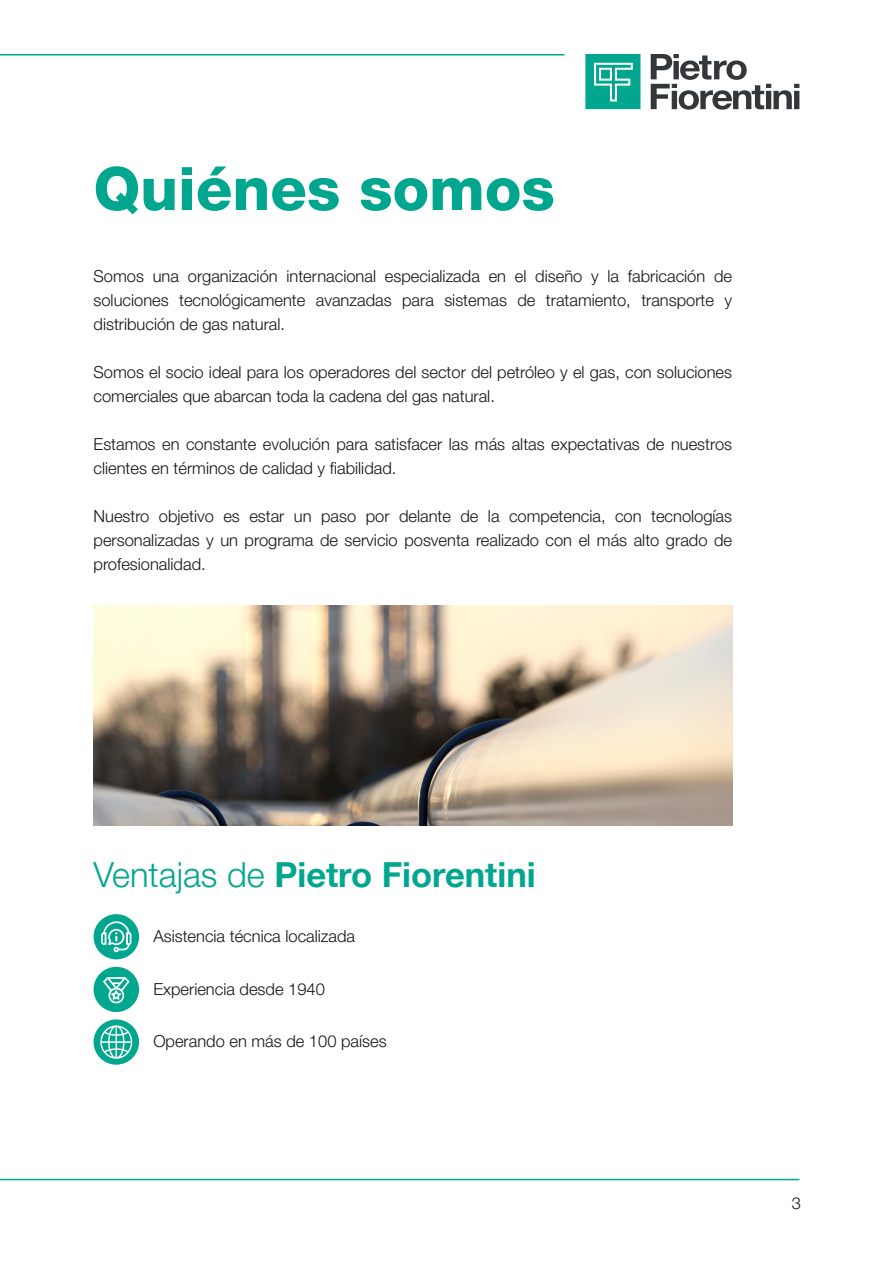
<style>
.page{position:relative;width:893px;height:1263px;background:#fff}
.page>*{position:absolute;margin:0;border:0;box-sizing:border-box;transform-origin:0 0}
.Titolo_Capitolo{font:800 60px "Helvetica Neue LT Pro";color:#00a78e}
.Titoletto{font:700 34.5px "Helvetica Neue LT Pro";color:#00a78e}
.Testo{font:300 16.5px/24px "Helvetica Neue LT Pro";color:#121418;text-align:justify}
.bullet_non_puntato{font:300 16.5px "Helvetica Neue LT Pro";color:#121418}
.s1{font-weight:300}
</style>
<div class="page">
<hr style="left:0;top:1179px;width:799px;height:1px;background:#00a78e">
<svg style="left:651px;top:54px;width:148px;height:56px"></svg>
<svg style="left:585px;top:54px;width:55px;height:55px;background:#27b49f"></svg>
<hr style="left:0;top:54px;width:564px;height:2px;background:#00a78e">
<img style="left:93px;top:606px;width:639px;height:219px">
<div style="left:94px;top:914px;width:45px;height:45px;background:#00a78e;border-radius:50%"></div>
<svg style="left:101px;top:921px;width:31px;height:31px"></svg>
<div style="left:94px;top:967px;width:45px;height:45px;background:#00a78e;border-radius:50%"></div>
<svg style="left:103px;top:977px;width:27px;height:26px"></svg>
<div style="left:94px;top:1019px;width:45px;height:46px;background:#00a78e;border-radius:50%"></div>
<svg style="left:100px;top:1025px;width:32px;height:34px"></svg>
<p class="Titolo_Capitolo" style="left:94px;top:153px;width:463px">Quiénes somos</p>
<p class="Testo" style="left:94px;top:264px;width:640px">Somos una organización internacional especializada en el diseño y la fabricación de soluciones tecnológicamente avanzadas para sistemas de tratamiento, transporte y distribución de gas natural.</p>
<p class="Testo" style="left:94px;top:360px;width:640px">Somos el socio ideal para los operadores del sector del petróleo y el gas, con soluciones comerciales que abarcan toda la cadena del gas natural.</p>
<p class="Testo" style="left:94px;top:432px;width:640px">Estamos en constante evolución para satisfacer las más altas expectativas de nuestros clientes en términos de calidad y fiabilidad.</p>
<p class="Testo" style="left:94px;top:504px;width:640px">Nuestro objetivo es estar un paso por delante de la competencia, con tecnologías personalizadas y un programa de servicio posventa realizado con el más alto grado de profesionalidad.</p>
<p class="Titoletto" style="left:94px;top:854px;width:444px"><span class="s1">Ventajas de</span> Pietro Fiorentini</p>
<p class="bullet_non_puntato" style="left:153px;top:926px;width:203px">Asistencia técnica localizada</p>
<p class="bullet_non_puntato" style="left:153px;top:979px;width:173px">Experiencia desde 1940</p>
<p class="bullet_non_puntato" style="left:153px;top:1031px;width:235px">Operando en más de 100 países</p>
<p class="Testo" style="left:792px;top:1191px;width:11px">3</p>
</div>
